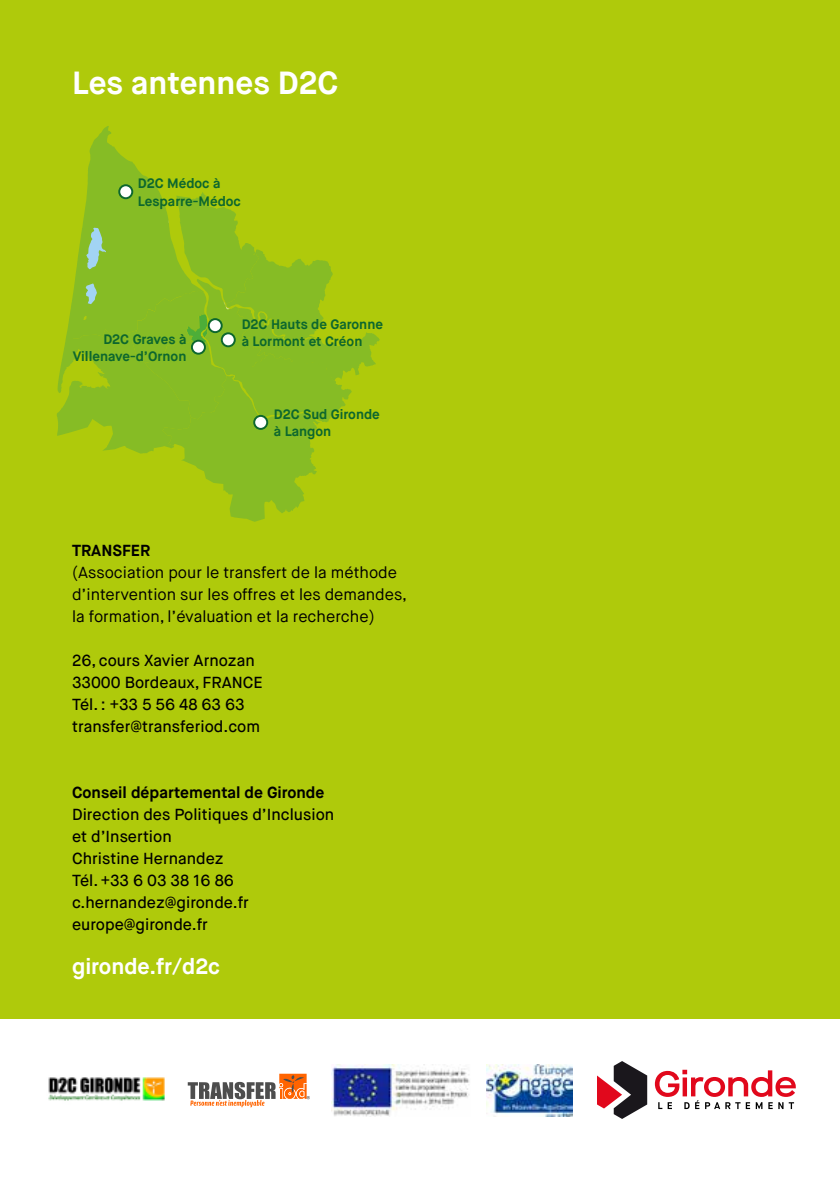
<style>
.page{position:relative;width:840px;height:1191px;background:#fff}
.page>*{position:absolute;margin:0;border:0;box-sizing:border-box;transform-origin:0 0}
.t1{font:700 32px "Maison Neue";color:#fff}
.t2{font:700 22px "Maison Neue";color:#fff}
.t3{font:500 16px/22px "Maison Neue";color:#000}
.t4{font:16px/22px "Maison Neue";color:#000}
.t5{font:700 16px "Maison Neue";color:#000}
.t6{font:700 13.6px/17.6px "Maison Neue";color:#0d672e}
.t7{font:700 4.2px "Gill Sans";color:#4d4d4d}
</style>
<div class="page">
<div style="left:0;top:0;width:839px;height:1018px;background:#afca0b"></div>
<svg style="left:57px;top:126px;width:322px;height:396px"></svg>
<div style="left:192px;top:341px;width:13px;height:13px;background:#fff;border-radius:50%"></div>
<div style="left:191px;top:340px;width:15px;height:15px;border:2px solid #0d672e;border-radius:50%"></div>
<div style="left:208px;top:319px;width:13px;height:13px;background:#fff;border-radius:50%"></div>
<div style="left:207px;top:318px;width:15px;height:15px;border:2px solid #0d672e;border-radius:50%"></div>
<div style="left:119px;top:185px;width:13px;height:13px;background:#fff;border-radius:50%"></div>
<div style="left:118px;top:184px;width:15px;height:15px;border:2px solid #0d672e;border-radius:50%"></div>
<div style="left:254px;top:416px;width:13px;height:13px;background:#fff;border-radius:50%"></div>
<div style="left:253px;top:415px;width:15px;height:15px;border:2px solid #0d672e;border-radius:50%"></div>
<div style="left:222px;top:333px;width:13px;height:13px;background:#fff;border-radius:50%"></div>
<div style="left:221px;top:332px;width:15px;height:15px;border:2px solid #0d672e;border-radius:50%"></div>
<svg style="left:654px;top:1069px;width:141px;height:40px"></svg>
<svg style="left:597px;top:1061px;width:49px;height:58px"></svg>
<svg style="left:188px;top:1073px;width:118px;height:34px"></svg>
<img style="left:331px;top:1064px;width:139px;height:52px">
<img style="left:486px;top:1064px;width:86px;height:52px">
<img style="left:48px;top:1077px;width:117px;height:24px">
<h1 class="t1" style="left:72px;top:63px;width:268px">Les antennes D2C</h1>
<p class="t6" style="left:138px;top:175px;width:105px">D2C Médoc à<br>Lesparre-Médoc</p>
<p class="t6" style="left:73px;top:330px;width:115px;text-align:right">D2C Graves à<br>Villenave-d’Ornon</p>
<p class="t6" style="left:241px;top:315px;width:143px">D2C Hauts de Garonne à Lormont et Créon</p>
<p class="t6" style="left:274px;top:405px;width:107px">D2C Sud Gironde à Langon</p>
<p class="t5" style="left:72px;top:540px;width:80px">TRANSFER</p>
<p class="t4" style="left:72px;top:562px;width:336px">(Association pour le transfert de la méthode d’intervention sur les offres et les demandes, la formation, l’évaluation et la recherche)</p>
<p class="t3" style="left:72px;top:650px;width:192px">26, cours Xavier Arnozan<br>33000 Bordeaux, FRANCE<br>Tél. : +33 5 56 48 63 63 transfer@transferiod.com</p>
<p class="t5" style="left:72px;top:782px;width:254px">Conseil départemental de Gironde</p>
<p class="t3" style="left:72px;top:804px;width:263px">Direction des Politiques d’Inclusion et d’Insertion<br>Christine Hernandez<br>Tél. +33 6 03 38 16 86 c.hernandez@gironde.fr europe@gironde.fr</p>
<h2 class="t2" style="left:72px;top:952px;width:149px">gironde.fr/d2c</h2>
<p class="t7" style="left:307px;top:1094px;width:5px">®</p>
</div>
